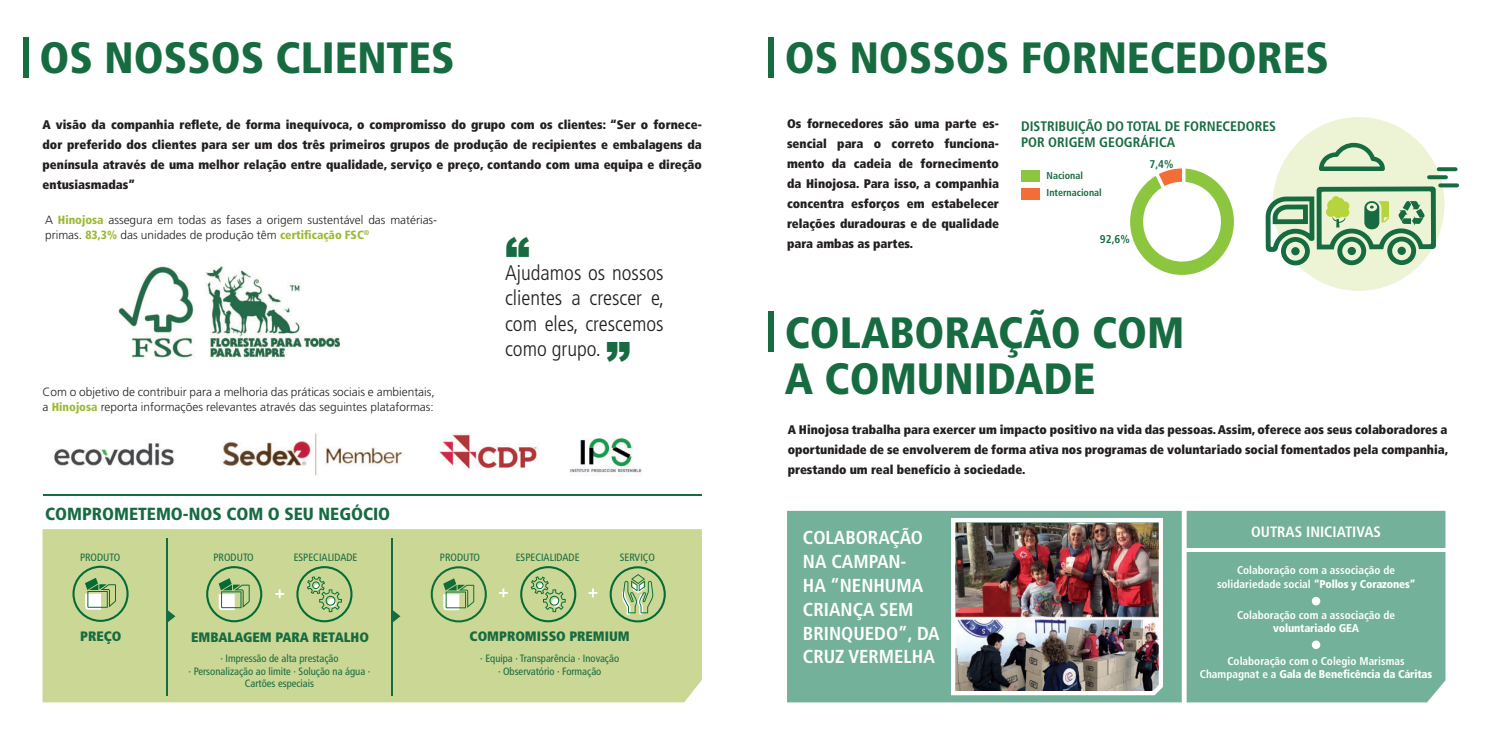
<style>
.page{position:relative;width:1489px;height:745px;background:#fff}
.page>*{position:absolute;margin:0;border:0;box-sizing:border-box;transform-origin:0 0}
.t1{font:900 49px "Arial";color:#176b40}
.t2{font:900 condensed 43.75px/46.2px "Frutiger LT Std";color:#176b40}
.t3{font:300 condensed 21px/25.1px "Frutiger LT Std";color:#231f20;text-align:justify}
.t4{font:700 condensed 18.75px/23.8px "Frutiger LT Std";color:#fff}
.t5{font:900 condensed 17.5px "Frutiger LT Std";color:#176b40}
.t6{font:700 condensed 15px "Frutiger LT Std";color:#fff}
.t7{font:700 condensed 13.75px/16.5px "Frutiger LT Std";color:#176b40}
.t8{font:900 condensed 13.62px "Frutiger LT Std";color:#176b40}
.t9{font:900 condensed 12.5px/20px "Frutiger LT Std";color:#231f20;text-align:justify}
.t10{font:300 11.88px/15px "Frutiger LT Std";color:#231f20}
.t11{font:700 condensed 11.25px/13.5px "Frutiger LT Std";color:#fff;text-align:center}
.t12{font:900 condensed 11.25px "Frutiger LT Std";letter-spacing:-.015em;color:#fff}
.t13{font:700 condensed 11.25px "Frutiger LT Std";color:#176b40}
.t14{font:condensed 10.62px/12.1px "Frutiger LT Std";color:#176b40;text-align:center}
.t15{font:700 condensed 10px "Frutiger LT Std";color:#176b40}
.s1{font-weight:900;font-stretch:condensed;color:#9db934}
.s2{font-weight:900}
</style>
<div class="page">
<div style="left:1186px;top:510px;width:259px;height:192px;background:#73b19b"></div>
<div style="left:43px;top:529px;width:659px;height:173px;background:#cbd795"></div>
<svg style="left:72px;top:565px;width:57px;height:56px;background:#a8c58a"></svg>
<svg style="left:206px;top:565px;width:56px;height:57px;background:#a8c58a"></svg>
<svg style="left:296px;top:565px;width:56px;height:57px;background:#a8c486"></svg>
<svg style="left:275px;top:589px;width:9px;height:9px"></svg>
<svg style="left:609px;top:566px;width:56px;height:56px;background:#a7c489"></svg>
<svg style="left:430px;top:566px;width:57px;height:56px;background:#aac58a"></svg>
<svg style="left:499px;top:588px;width:9px;height:9px"></svg>
<svg style="left:588px;top:588px;width:9px;height:9px"></svg>
<svg style="left:520px;top:565px;width:56px;height:57px;background:#a8c486"></svg>
<svg style="left:168px;top:609px;width:7px;height:13px"></svg>
<hr style="left:166px;top:537px;width:2px;height:158px;background:#176b40">
<svg style="left:393px;top:609px;width:7px;height:13px"></svg>
<hr style="left:391px;top:537px;width:2px;height:158px;background:#176b40">
<img style="left:118px;top:266px;width:222px;height:93px">
<img style="left:439px;top:434px;width:98px;height:36px">
<img style="left:54px;top:442px;width:120px;height:24px">
<img style="left:222px;top:433px;width:181px;height:43px">
<div style="left:1272px;top:117px;width:172px;height:174px;background:#edf4d6;border-radius:50%"></div>
<svg style="left:1436px;top:167px;width:21px;height:4px"></svg>
<svg style="left:1438px;top:183px;width:20px;height:4px"></svg>
<svg style="left:1319px;top:143px;width:65px;height:28px"></svg>
<svg style="left:1265px;top:186px;width:170px;height:79px"></svg>
<div style="left:1020px;top:187px;width:19px;height:12px;background:#f26d38"></div>
<div style="left:1020px;top:170px;width:19px;height:12px;background:#8bc63e"></div>
<svg style="left:1130px;top:168px;width:103px;height:107px"></svg>
<div style="left:787px;top:510px;width:394px;height:192px;background:#73b19b"></div>
<img style="left:951px;top:518px;width:212px;height:178px">
<hr style="left:44px;top:494px;width:658px;height:1px;background:#176b40">
<div style="left:23px;top:37px;width:5px;height:40px;background:#176b40"></div>
<div style="left:768px;top:37px;width:5px;height:40px;background:#176b40"></div>
<div style="left:768px;top:311px;width:5px;height:40px;background:#176b40"></div>
<svg style="left:1186px;top:547px;width:260px;height:4px"></svg>
<svg style="left:1311px;top:596px;width:9px;height:9px"></svg>
<div style="left:1311px;top:640px;width:9px;height:8px;background:#fff;border-radius:50%"></div>
<img style="left:570px;top:438px;width:72px;height:38px">
<svg style="left:1426px;top:175px;width:21px;height:4px"></svg>
<h2 class="t2" style="left:40px;top:35px;width:416px">OS NOSSOS CLIENTES</h2>
<h2 class="t2" style="left:784px;top:35px;width:545px">OS NOSSOS FORNECEDORES</h2>
<p class="t9" style="left:43px;top:115px;width:661px">A visão da companhia reflete, de forma inequívoca, o compromisso do grupo com os clientes: “Ser o fornece&shy;dor preferido dos clientes para ser um dos três primeiros grupos de produção de recipientes e embalagens da península através de uma melhor relação entre qualidade, serviço e preço, contando com uma equipa e direção entusiasmadas”</p>
<p class="t9" style="left:787px;top:114px;width:213px">Os fornecedores são uma parte es&shy;sencial para o correto funciona&shy;mento da cadeia de fornecimento da Hinojosa. Para isso, a companhia concentra esforços em estabelecer relações duradouras e de qualidade para ambas as partes.</p>
<p class="t7" style="left:1020px;top:118px;width:257px">DISTRIBUIÇÃO DO TOTAL DE FORNECEDORES<br>POR ORIGEM GEOGRÁFICA</p>
<p class="t13" style="left:1149px;top:157px;width:26px">7,4%</p>
<p class="t15" style="left:1046px;top:170px;width:38px">Nacional</p>
<p class="t15" style="left:1046px;top:186px;width:57px">Internacional</p>
<p class="t10" style="left:45px;top:213px;width:393px">A <span class="s1">Hinojosa</span> assegura em todas as fases a origem sustentável das matérias&shy;primas. <span class="s1">83,3%</span> das unidades de produção têm <span class="s1">certificação FSC</span><sup>®</sup></p>
<p class="t13" style="left:1099px;top:232px;width:31px">92,6%</p>
<h1 class="t1" style="left:505px;top:219px;width:26px">“</h1>
<h3 class="t3" style="left:505px;top:260px;width:161px">Ajudamos os nossos clientes a crescer e, com eles, crescemos como grupo.</h3>
<h2 class="t2" style="left:784px;top:309px;width:401px">COLABORAÇÃO COM<br>A COMUNIDADE</h2>
<h1 class="t1" style="left:605px;top:325px;width:26px">”</h1>
<p class="t10" style="left:43px;top:384px;width:394px">Com o objetivo de contribuir para a melhoria das práticas sociais e ambientais, a <span class="s1">Hinojosa</span> reporta informações relevantes através das seguintes plataformas:</p>
<h3 class="t5" style="left:45px;top:503px;width:346px">COMPROMETEMO-NOS COM O SEU NEGÓCIO</h3>
<p class="t14" style="left:80px;top:550px;width:42px">PRODUTO</p>
<p class="t14" style="left:213px;top:550px;width:42px">PRODUTO</p>
<p class="t14" style="left:294px;top:550px;width:65px">ESPECIALIDADE</p>
<p class="t14" style="left:440px;top:550px;width:42px">PRODUTO</p>
<p class="t14" style="left:515px;top:550px;width:65px">ESPECIALIDADE</p>
<p class="t14" style="left:619px;top:550px;width:37px">SERVIÇO</p>
<p class="t8" style="left:80px;top:627px;width:43px">PREÇO</p>
<p class="t8" style="left:191px;top:628px;width:179px">EMBALAGEM PARA RETALHO</p>
<p class="t8" style="left:469px;top:627px;width:162px">COMPROMISSO PREMIUM</p>
<p class="t14" style="left:189px;top:652px;width:183px">· Impressão de alta prestação<br>· Personalização ao limite · Solução na água ·<br>Cartões especiais</p>
<p class="t14" style="left:480px;top:652px;width:140px">· Equipa · Transparência · Inovação · Observatório · Formação</p>
<p class="t9" style="left:787px;top:419px;width:661px">A Hinojosa trabalha para exercer um impacto positivo na vida das pessoas. Assim, oferece aos seus colaboradores a oportunidade de se envolverem de forma ativa nos programas de voluntariado social fomentados pela companhia, prestando um real benefício à sociedade.</p>
<h3 class="t4" style="left:803px;top:525px;width:138px">COLABORAÇÃO<br>NA CAMPAN-<br>HA “NENHUMA<br>CRIANÇA SEM<br>BRINQUEDO”, DA<br>CRUZ VERMELHA</h3>
<p class="t6" style="left:1250px;top:523px;width:131px">OUTRAS INICIATIVAS</p>
<p class="t11" style="left:1216px;top:563px;width:200px">Colaboração com a associação de solidariedade social <span class="s2">“Pollos y Corazones”</span></p>
<p class="t11" style="left:1236px;top:608px;width:160px">Colaboração com a associação de</p>
<p class="t12" style="left:1272px;top:621px;width:87px">voluntariado GEA</p>
<p class="t11" style="left:1199px;top:653px;width:234px">Colaboração com o Colegio Marismas<br>Champagnat e a <span class="s2">Gala de Beneficência da Cáritas</span></p>
</div>
